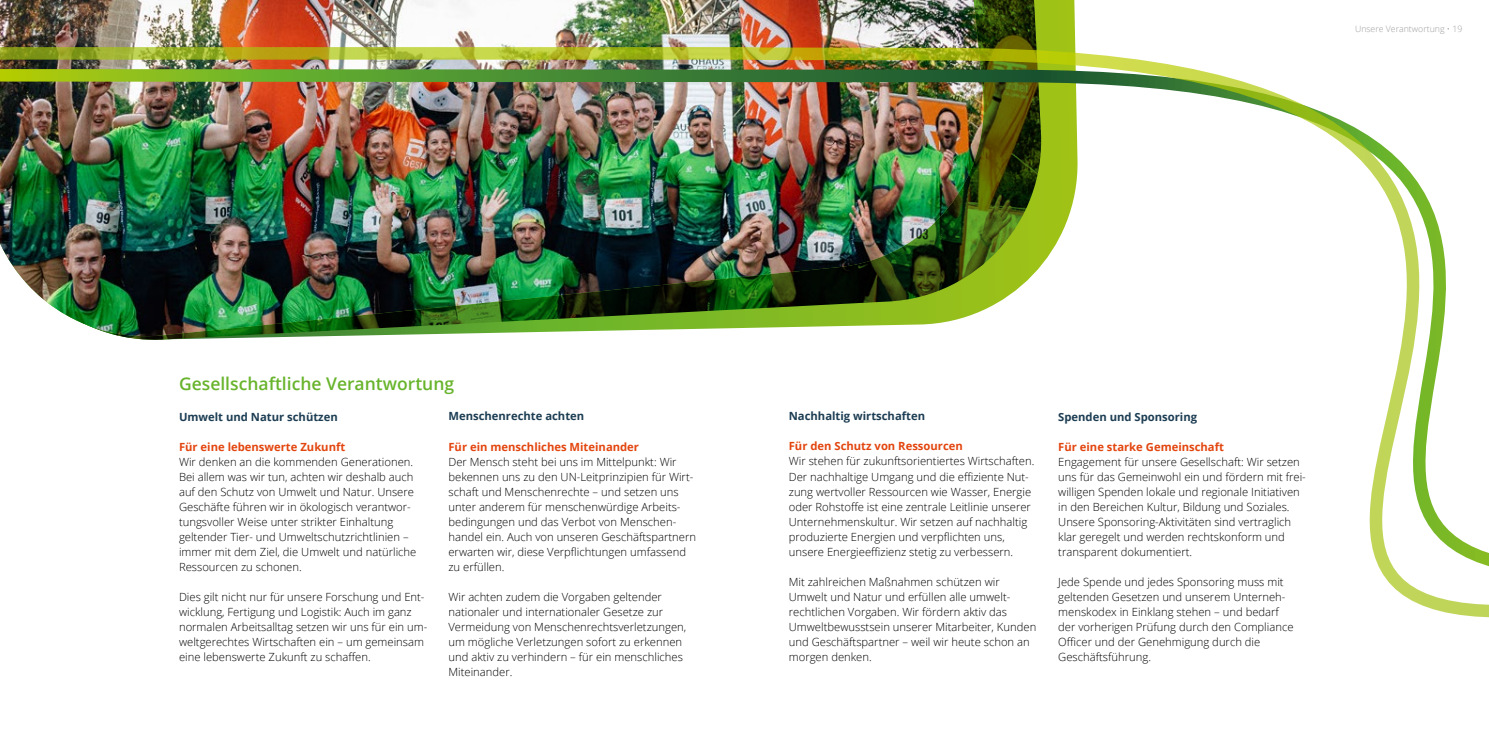
<style>
.page{position:relative;width:1489px;height:745px;background:#fff}
.page>*{position:absolute;margin:0;border:0;box-sizing:border-box;transform-origin:0 0}
.t1{font:600 17.5px "Open Sans";color:#68b42c}
.t2{font:300 11.25px/15px "Open Sans";color:#000}
.t3{font:700 11.25px "Open Sans";color:#e3450e}
.t4{font:700 11.25px "Open Sans";color:#1c3d53}
.t5{font:300 8.75px "Open Sans";color:#9c9d9d}
</style>
<div class="page">
<img style="left:0;top:0;width:991px;height:41px">
<img style="left:0;top:41px;width:1488px;height:577px">
<p class="t5" style="left:1354px;top:22px;width:109px">Unsere Verantwortung • 19</p>
<h1 class="t1" style="left:179px;top:372px;width:277px">Gesellschaftliche Verantwortung</h1>
<p class="t4" style="left:179px;top:408px;width:160px">Umwelt und Natur schützen</p>
<p class="t3" style="left:179px;top:438px;width:168px">Für eine lebenswerte Zukunft</p>
<p class="t2" style="left:179px;top:453px;width:239px">Wir denken an die kommenden Generationen.<br>Bei allem was wir tun, achten wir deshalb auch auf den Schutz von Umwelt und Natur. Unsere Geschäfte führen wir in ökologisch verantwor&shy;tungsvoller Weise unter strikter Einhaltung geltender Tier- und Umweltschutzrichtlinien – immer mit dem Ziel, die Umwelt und natürliche Ressourcen zu schonen.</p>
<p class="t2" style="left:179px;top:588px;width:250px">Dies gilt nicht nur für unsere Forschung und Ent&shy;wicklung, Fertigung und Logistik: Auch im ganz normalen Arbeitsalltag setzen wir uns für ein um&shy;weltgerechtes Wirtschaften ein – um gemeinsam eine lebenswerte Zukunft zu schaffen.</p>
<p class="t4" style="left:448px;top:408px;width:137px">Menschenrechte achten</p>
<p class="t3" style="left:448px;top:438px;width:192px">Für ein menschliches Miteinander</p>
<p class="t2" style="left:448px;top:453px;width:249px">Der Mensch steht bei uns im Mittelpunkt: Wir bekennen uns zu den UN-Leitprinzipien für Wirt&shy;schaft und Menschenrechte – und setzen uns unter anderem für menschenwürdige Arbeits&shy;bedingungen und das Verbot von Menschen&shy;handel ein. Auch von unseren Geschäftspartnern erwarten wir, diese Verpflichtungen umfassend zu erfüllen.</p>
<p class="t2" style="left:448px;top:588px;width:239px">Wir achten zudem die Vorgaben geltender nationaler und internationaler Gesetze zur Vermeidung von Menschenrechtsverletzungen, um mögliche Verletzungen sofort zu erkennen und aktiv zu verhindern – für ein menschliches Miteinander.</p>
<p class="t4" style="left:788px;top:408px;width:138px">Nachhaltig wirtschaften</p>
<p class="t3" style="left:788px;top:438px;width:175px">Für den Schutz von Ressourcen</p>
<p class="t2" style="left:788px;top:453px;width:247px">Wir stehen für zukunftsorientiertes Wirtschaften.<br>Der nachhaltige Umgang und die effiziente Nut&shy;zung wertvoller Ressourcen wie Wasser, Energie oder Rohstoffe ist eine zentrale Leitlinie unserer Unternehmenskultur. Wir setzen auf nachhaltig produzierte Energien und verpflichten uns, unsere Energieeffizienz stetig zu verbessern.</p>
<p class="t2" style="left:788px;top:573px;width:249px">Mit zahlreichen Maßnahmen schützen wir Umwelt und Natur und erfüllen alle umwelt&shy;rechtlichen Vorgaben. Wir fördern aktiv das Umweltbewusstsein unserer Mitarbeiter, Kunden und Geschäftspartner – weil wir heute schon an morgen denken.</p>
<p class="t4" style="left:1058px;top:408px;width:140px">Spenden und Sponsoring</p>
<p class="t3" style="left:1058px;top:438px;width:167px">Für eine starke Gemeinschaft</p>
<p class="t2" style="left:1058px;top:453px;width:249px">Engagement für unsere Gesellschaft: Wir setzen uns für das Gemeinwohl ein und fördern mit frei&shy;willigen Spenden lokale und regionale Initiativen in den Bereichen Kultur, Bildung und Soziales.<br>Unsere Sponsoring-Aktivitäten sind vertraglich klar geregelt und werden rechtskonform und transparent dokumentiert.</p>
<p class="t2" style="left:1058px;top:573px;width:237px">Jede Spende und jedes Sponsoring muss mit geltenden Gesetzen und unserem Unterneh&shy;menskodex in Einklang stehen – und bedarf der vorherigen Prüfung durch den Compliance Officer und der Genehmigung durch die Geschäftsführung.</p>
</div>
